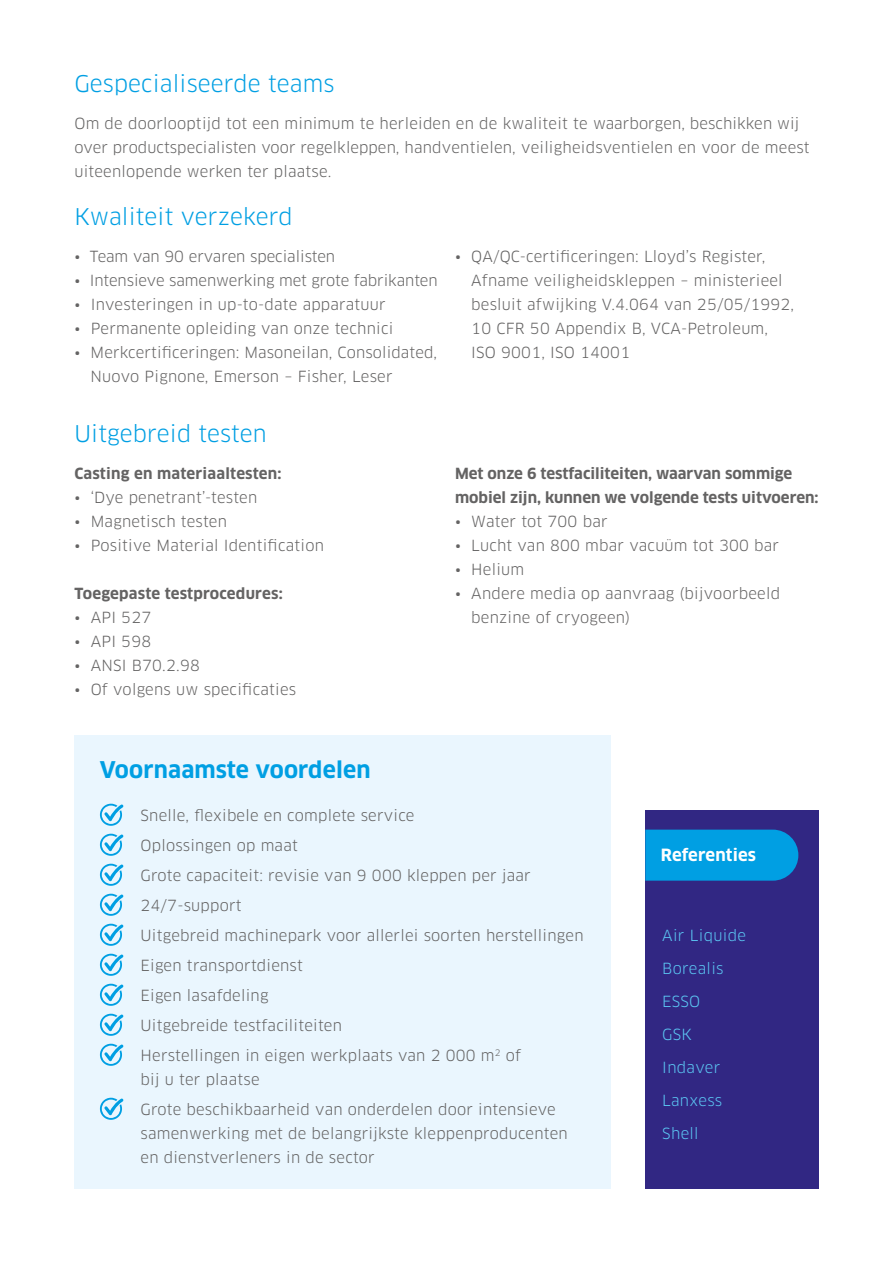
<style>
.page{position:relative;width:893px;height:1263px;background:#fff}
.page>*{position:absolute;margin:0;border:0;box-sizing:border-box;transform-origin:0 0}
.t1{font:22.5px "Clan Pro";letter-spacing:.005em;color:#009fe3}
.t2{font:700 22.5px "Clan Pro";letter-spacing:.005em;color:#009fe3}
.t3{font:700 16.5px "Clan Pro";letter-spacing:.01em;color:#fff}
.t4{font:15px/30px "Clan Pro";letter-spacing:.015em;color:#646363}
.t5{font:700 15px/24px "Clan Pro";color:#646363}
.t6{font:15px "Clan Pro";letter-spacing:-.005em;color:#646363}
.t7{font:15px "Clan Pro";letter-spacing:.02em;color:#5bc5f2}
</style>
<div class="page">
<div style="left:645px;top:810px;width:174px;height:106px;background:#312783"></div>
<div style="left:645px;top:879px;width:174px;height:309px;background:#312783"></div>
<div style="left:645px;top:830px;width:153px;height:51px;background:#009fe3"></div>
<div style="left:74px;top:735px;width:537px;height:453px;background:#eaf6fe"></div>
<svg style="left:100px;top:804px;width:23px;height:22px"></svg>
<svg style="left:100px;top:834px;width:23px;height:22px"></svg>
<svg style="left:100px;top:864px;width:23px;height:22px"></svg>
<svg style="left:100px;top:894px;width:23px;height:22px"></svg>
<svg style="left:100px;top:924px;width:23px;height:22px"></svg>
<svg style="left:100px;top:954px;width:23px;height:22px"></svg>
<svg style="left:100px;top:984px;width:23px;height:22px"></svg>
<svg style="left:100px;top:1014px;width:23px;height:22px"></svg>
<svg style="left:100px;top:1044px;width:23px;height:22px"></svg>
<svg style="left:100px;top:1098px;width:23px;height:22px"></svg>
<h1 class="t1" style="left:74px;top:70px;width:262px">Gespecialiseerde teams</h1>
<p class="t4" style="left:74px;top:111px;width:737px;line-height:24px">Om de doorlooptijd tot een minimum te herleiden en de kwaliteit te waarborgen, beschikken wij over productspecialisten voor regelkleppen, handventielen, veiligheidsventielen en voor de meest uiteenlopende werken ter plaatse.</p>
<h1 class="t1" style="left:74px;top:203px;width:220px">Kwaliteit verzekerd</h1>
<p class="t6" style="left:74px;top:247px;width:262px">• Team van 90 ervaren specialisten</p>
<p class="t6" style="left:74px;top:271px;width:365px">• Intensieve samenwerking met grote fabrikanten</p>
<p class="t4" style="left:74px;top:289px;width:313px">• Investeringen in up-to-date apparatuur</p>
<p class="t4" style="left:74px;top:313px;width:320px">• Permanente opleiding van onze technici</p>
<p class="t4" style="left:91px;top:340px;width:348px;line-height:24px;text-indent:-16px">• Merkcertificeringen: Masoneilan, Consolidated,<br>Nuovo Pignone, Emerson – Fisher, Leser</p>
<p class="t4" style="left:471px;top:244px;width:324px;line-height:24px;text-indent:-16px">• QA/QC-certificeringen: Lloyd’s Register, Afname veiligheidskleppen – ministerieel besluit afwijking V.4.064 van 25/05/1992, 10 CFR 50 Appendix B, VCA-Petroleum, ISO 9001, ISO 14001</p>
<h1 class="t1" style="left:74px;top:421px;width:194px">Uitgebreid testen</h1>
<p class="t5" style="left:74px;top:462px;width:209px">Casting en materiaaltesten:</p>
<p class="t4" style="left:74px;top:483px;width:184px">• ‘Dye penetrant’-testen</p>
<p class="t4" style="left:74px;top:507px;width:154px">• Magnetisch testen</p>
<p class="t4" style="left:74px;top:531px;width:251px">• Positive Material Identification</p>
<p class="t5" style="left:74px;top:582px;width:210px">Toegepaste testprocedures:</p>
<p class="t4" style="left:74px;top:603px;width:78px">• API 527</p>
<p class="t4" style="left:74px;top:627px;width:78px">• API 598</p>
<p class="t4" style="left:74px;top:651px;width:127px">• ANSI B70.2.98</p>
<p class="t4" style="left:74px;top:675px;width:223px">• Of volgens uw specificaties</p>
<p class="t5" style="left:455px;top:462px;width:365px">Met onze 6 testfaciliteiten, waarvan sommige mobiel zijn, kunnen we volgende tests uitvoeren:</p>
<p class="t4" style="left:455px;top:507px;width:154px">• Water tot 700 bar</p>
<p class="t4" style="left:455px;top:531px;width:326px">• Lucht van 800 mbar vacuüm tot 300 bar</p>
<p class="t4" style="left:455px;top:555px;width:71px">• Helium</p>
<p class="t4" style="left:471px;top:582px;width:310px;line-height:24px;text-indent:-16px">• Andere media op aanvraag (bijvoorbeeld benzine of cryogeen)</p>
<h1 class="t2" style="left:100px;top:757px;width:272px">Voornaamste voordelen</h1>
<p class="t4" style="left:141px;top:800px;width:444px">Snelle, flexibele en complete service<br>Oplossingen op maat<br>Grote capaciteit: revisie van 9 000 kleppen per jaar 24/7-support<br>Uitgebreid machinepark voor allerlei soorten herstellingen Eigen transportdienst<br>Eigen lasafdeling<br>Uitgebreide testfaciliteiten<br>Herstellingen in eigen werkplaats van 2 000 m<sup>2</sup> of</p>
<p class="t4" style="left:141px;top:1064px;width:417px">bij u ter plaatse<br>Grote beschikbaarheid van onderdelen door intensieve</p>
<p class="t4" style="left:141px;top:1121px;width:429px;line-height:24px">samenwerking met de belangrijkste kleppenproducenten en dienstverleners in de sector</p>
<p class="t3" style="left:661px;top:845px;width:97px">Referenties</p>
<p class="t7" style="left:662px;top:926px;width:85px">Air Liquide</p>
<p class="t7" style="left:662px;top:959px;width:63px">Borealis</p>
<p class="t7" style="left:662px;top:992px;width:40px">ESSO</p>
<p class="t7" style="left:662px;top:1025px;width:31px">GSK</p>
<p class="t7" style="left:662px;top:1058px;width:60px">Indaver</p>
<p class="t7" style="left:662px;top:1091px;width:61px">Lanxess</p>
<p class="t7" style="left:662px;top:1124px;width:38px">Shell</p>
</div>
